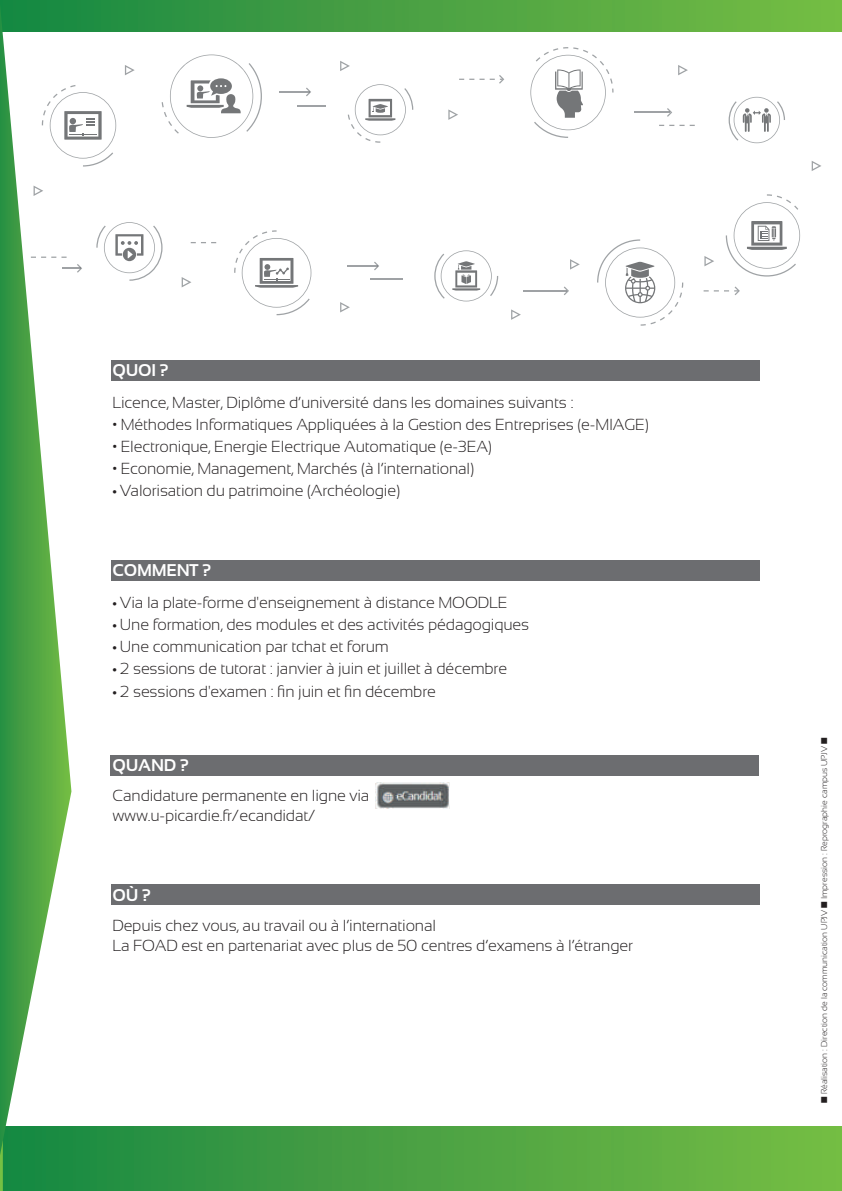
<style>
.page{position:relative;width:842px;height:1191px;background:#fff}
.page>*{position:absolute;margin:0;border:0;box-sizing:border-box;transform-origin:0 0}
.t1{font:700 17px "Sansation";letter-spacing:-.01em;color:#fff}
.t2{font:300 16px/20px "Sansation";letter-spacing:-.01em;color:#231f20}
.t3{font:300 8.6px "Sansation";color:#231f20}
.s1{font-family:"Myriad Pro";font-weight:400}
</style>
<div class="page">
<hr style="left:279px;top:91px;width:30px;height:2px;background:#767b7f">
<svg style="left:297px;top:105px;width:28px;height:1px"></svg>
<svg style="left:306px;top:88px;width:5px;height:8px"></svg>
<hr style="left:347px;top:265px;width:30px;height:2px;background:#767b7f">
<hr style="left:371px;top:278px;width:32px;height:1px;background:#767b7f">
<svg style="left:191px;top:242px;width:25px;height:1px"></svg>
<svg style="left:374px;top:262px;width:5px;height:8px"></svg>
<hr style="left:635px;top:112px;width:35px;height:1px;background:#767b7f">
<svg style="left:659px;top:125px;width:36px;height:1px"></svg>
<svg style="left:667px;top:108px;width:5px;height:9px"></svg>
<svg style="left:71px;top:264px;width:11px;height:9px"></svg>
<hr style="left:523px;top:290px;width:44px;height:1px;background:#767b7f">
<svg style="left:564px;top:286px;width:5px;height:9px"></svg>
<svg style="left:459px;top:75px;width:45px;height:9px"></svg>
<svg style="left:704px;top:286px;width:36px;height:9px"></svg>
<svg style="left:340px;top:61px;width:10px;height:10px"></svg>
<svg style="left:678px;top:65px;width:10px;height:10px"></svg>
<svg style="left:812px;top:161px;width:9px;height:10px"></svg>
<svg style="left:704px;top:256px;width:10px;height:10px"></svg>
<svg style="left:448px;top:109px;width:10px;height:11px"></svg>
<svg style="left:511px;top:309px;width:10px;height:11px"></svg>
<svg style="left:570px;top:259px;width:10px;height:11px"></svg>
<svg style="left:125px;top:65px;width:10px;height:10px"></svg>
<svg style="left:182px;top:277px;width:9px;height:10px"></svg>
<svg style="left:340px;top:302px;width:10px;height:10px"></svg>
<svg style="left:434px;top:250px;width:64px;height:51px"></svg>
<svg style="left:234px;top:230px;width:77px;height:85px"></svg>
<svg style="left:530px;top:47px;width:83px;height:91px"></svg>
<svg style="left:348px;top:84px;width:65px;height:59px"></svg>
<svg style="left:597px;top:239px;width:86px;height:87px"></svg>
<svg style="left:726px;top:194px;width:74px;height:82px"></svg>
<svg style="left:162px;top:54px;width:100px;height:84px"></svg>
<svg style="left:71px;top:85px;width:45px;height:82px"></svg>
<svg style="left:96px;top:222px;width:67px;height:59px"></svg>
<svg style="left:729px;top:97px;width:56px;height:46px"></svg>
<div style="left:111px;top:884px;width:649px;height:20px;background:#6c6d70"></div>
<div style="left:111px;top:360px;width:649px;height:21px;background:#6c6d70"></div>
<div style="left:111px;top:560px;width:649px;height:20px;background:#6c6d70"></div>
<div style="left:0;top:0;width:842px;height:32px;background:linear-gradient(to right,#188742,#78bd44)"></div>
<div style="left:0;top:1126px;width:842px;height:65px;background:linear-gradient(to right,#198743,#78bd44)"></div>
<div style="left:110px;top:755px;width:648px;height:20px;background:#6c6d70"></div>
<img style="left:375px;top:782px;width:75px;height:26px">
<svg style="left:0;top:1155px;width:3px;height:36px"></svg>
<svg style="left:0;top:4px;width:71px;height:1151px"></svg>
<p class="t1" style="left:112px;top:361px;width:58px">QUOI ?</p>
<p class="t2" style="left:112px;top:393px;width:463px">Licence, Master, Diplôme d’université dans les domaines suivants :</p>
<p class="t2" style="left:112px;top:415px;width:538px">• Méthodes Informatiques Appliquées à la Gestion des Entreprises (e-MIAGE)</p>
<p class="t2" style="left:112px;top:437px;width:381px">• Electronique, Energie Electrique Automatique (e-3EA)</p>
<p class="t2" style="left:112px;top:459px;width:363px">• Economie, Management, Marchés (à l’international)</p>
<p class="t2" style="left:112px;top:481px;width:289px"><span class="s1">•</span> Valorisation du patrimoine (Archéologie)</p>
<p class="t1" style="left:112px;top:561px;width:100px">COMMENT ?</p>
<p class="t2" style="left:112px;top:593px;width:397px"><span class="s1">•</span> Via la plate-forme d'enseignement à distance MOODLE</p>
<p class="t2" style="left:112px;top:615px;width:418px"><span class="s1">•</span> Une formation, des modules et des activités pédagogiques</p>
<p class="t2" style="left:112px;top:637px;width:278px"><span class="s1">•</span> Une communication par tchat et forum</p>
<p class="t2" style="left:112px;top:659px;width:396px"><span class="s1">•</span> 2 sessions de tutorat : janvier à juin et juillet à décembre</p>
<p class="t2" style="left:112px;top:681px;width:325px"><span class="s1">•</span> 2 sessions d'examen : fin juin et fin décembre</p>
<p class="t1" style="left:112px;top:755px;width:78px">QUAND ?</p>
<p class="t2" style="left:112px;top:785px;width:259px">Candidature permanente en ligne via www.u-picardie.fr/ecandidat/</p>
<p class="t1" style="left:112px;top:885px;width:40px">OÙ ?</p>
<p class="t2" style="left:112px;top:915px;width:522px">Depuis chez vous, au travail ou à l’international<br>La FOAD est en partenariat avec plus de 50 centres d’examens à l’étranger</p>
<p class="t3" style="left:819px;top:1103px;width:367px;rotate:-90deg">■ Réalisation : Direction de la communication UPJV ■ Impression : Reprographie campus UPJV ■</p>
</div>
